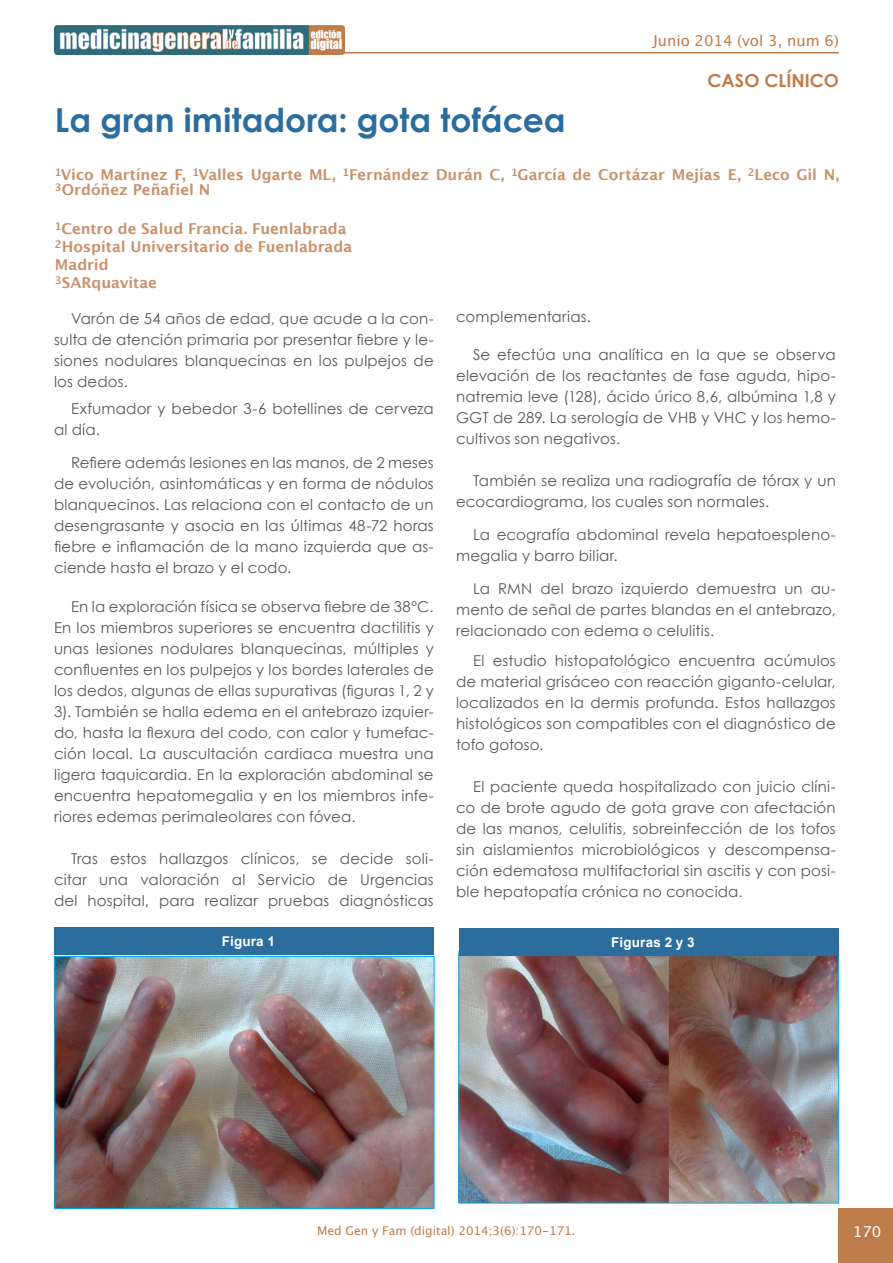
<style>
.page{position:relative;width:893px;height:1263px;background:#fff}
.page>*{position:absolute;margin:0;border:0;box-sizing:border-box;transform-origin:0 0}
.t1{font:700 33px "Century Gothic";color:#2b6d9c}
.t2{font:700 18px "Century Gothic";color:#bf7c4b}
.t3{font:15px/21px "Century Gothic";letter-spacing:.01em;color:#57585a;text-align:justify}
.t4{font:700 15px/18px "Lucida Grande";color:#c9916b}
.t5{font:15px "Lucida Grande";color:#bf7c4b}
.t6{font:15px "Lucida Grande";color:#fff}
.t7{font:700 13.5px "Arial";letter-spacing:.01em;color:#fff}
.t8{font:12px "Lucida Grande";color:#bf7c4b}
</style>
<div class="page">
<img style="left:54px;top:26px;width:291px;height:28px">
<hr style="left:313px;top:52px;width:526px;height:1px;background:#bf7c4b">
<div style="left:839px;top:1209px;width:54px;height:54px;background:#bf7c4b"></div>
<div style="left:54px;top:927px;width:380px;height:28px;background:#2b6d9c"></div>
<img style="left:56px;top:958px;width:376px;height:249px">
<div style="left:54px;top:956px;width:380px;height:253px;border:1px solid #00aeef"></div>
<img style="left:460px;top:956px;width:377px;height:245px">
<div style="left:459px;top:928px;width:380px;height:28px;background:#2b6d9c"></div>
<p class="t5" style="left:653px;top:32px;width:187px">Junio 2014 (vol 3, num 6)</p>
<p class="t2" style="left:708px;top:67px;width:133px">CASO CLÍNICO</p>
<h1 class="t1" style="left:55px;top:95px;width:512px">La gran imitadora: gota tofácea</h1>
<p class="t4" style="left:55px;top:168px;width:786px;line-height:15px"><sup>1</sup>Vico Martínez F, <sup>1</sup>Valles Ugarte ML, <sup>1</sup>Fernández Durán C, <sup>1</sup>García de Cortázar Mejías E, <sup>2</sup>Leco Gil N,<br><sup>3</sup>Ordóñez Peñafiel N</p>
<p class="t4" style="left:55px;top:220px;width:299px"><sup>1</sup>Centro de Salud Francia. Fuenlabrada<br><sup>2</sup>Hospital Universitario de Fuenlabrada<br>Madrid<br><sup>3</sup>SARquavitae</p>
<p class="t3" style="left:54px;top:308px;width:381px;text-indent:17px">Varón de 54 años de edad, que acude a la con&shy;sulta de atención primaria por presentar fiebre y le&shy;siones nodulares blanquecinas en los pulpejos de los dedos.</p>
<p class="t3" style="left:54px;top:398px;width:381px;text-indent:17px">Exfumador y bebedor 3-6 botellines de cerveza al día.</p>
<p class="t3" style="left:54px;top:452px;width:381px;text-indent:17px">Refiere además lesiones en las manos, de 2 meses de evolución, asintomáticas y en forma de nódulos blanquecinos. Las relaciona con el contacto de un desengrasante y asocia en las últimas 48-72 horas fiebre e inflamación de la mano izquierda que as&shy;ciende hasta el brazo y el codo.</p>
<p class="t3" style="left:54px;top:596px;width:381px;text-indent:17px">En la exploración física se observa fiebre de 38ºC.<br>En los miembros superiores se encuentra dactilitis y unas lesiones nodulares blanquecinas, múltiples y confluentes en los pulpejos y los bordes laterales de los dedos, algunas de ellas supurativas (figuras 1, 2 y 3). También se halla edema en el antebrazo izquier&shy;do, hasta la flexura del codo, con calor y tumefac&shy;ción local. La auscultación cardiaca muestra una ligera taquicardia. En la exploración abdominal se encuentra hepatomegalia y en los miembros infe&shy;riores edemas perimaleolares con fóvea.</p>
<p class="t3" style="left:54px;top:848px;width:381px;text-indent:17px">Tras estos hallazgos clínicos, se decide soli&shy;citar una valoración al Servicio de Urgencias del hospital, para realizar pruebas diagnósticas</p>
<p class="t3" style="left:456px;top:306px;width:136px">complementarias.</p>
<p class="t3" style="left:456px;top:344px;width:381px;text-indent:17px">Se efectúa una analítica en la que se observa elevación de los reactantes de fase aguda, hipo&shy;natremia leve (128), ácido úrico 8,6, albúmina 1,8 y GGT de 289. La serología de VHB y VHC y los hemo&shy;cultivos son negativos.</p>
<p class="t3" style="left:456px;top:470px;width:381px;text-indent:17px">También se realiza una radiografía de tórax y un ecocardiograma, los cuales son normales.</p>
<p class="t3" style="left:456px;top:524px;width:381px;text-indent:17px">La ecografía abdominal revela hepatoespleno&shy;megalia y barro biliar.</p>
<p class="t3" style="left:456px;top:578px;width:381px;text-indent:17px">La RMN del brazo izquierdo demuestra un au&shy;mento de señal de partes blandas en el antebrazo, relacionado con edema o celulitis.</p>
<p class="t3" style="left:456px;top:650px;width:381px;text-indent:17px">El estudio histopatológico encuentra acúmulos de material grisáceo con reacción giganto-celular, localizados en la dermis profunda. Estos hallazgos histológicos son compatibles con el diagnóstico de tofo gotoso.</p>
<p class="t3" style="left:456px;top:776px;width:381px;text-indent:17px">El paciente queda hospitalizado con juicio clíni&shy;co de brote agudo de gota grave con afectación de las manos, celulitis, sobreinfección de los tofos sin aislamientos microbiológicos y descompensa&shy;ción edematosa multifactorial sin ascitis y con posi&shy;ble hepatopatía crónica no conocida.</p>
<p class="t7" style="left:222px;top:934px;width:55px">Figura 1</p>
<p class="t7" style="left:611px;top:935px;width:85px">Figuras 2 y 3</p>
<p class="t8" style="left:317px;top:1224px;width:260px">Med Gen y Fam (digital) 2014;3(6):170-171.</p>
<p class="t6" style="left:853px;top:1223px;width:30px">170</p>
</div>
